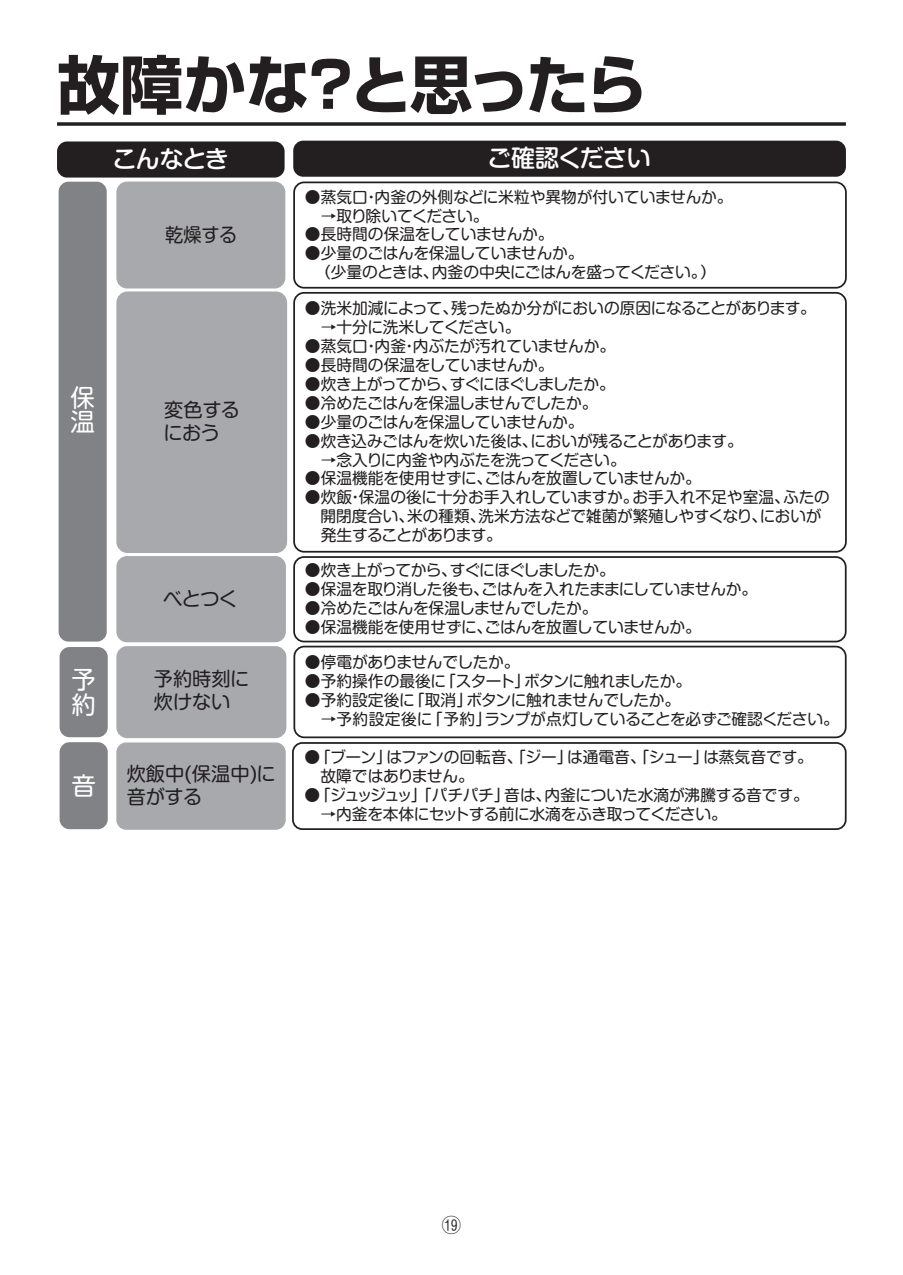
<style>
.page{position:relative;width:903px;height:1275px;background:#fff}
.page>*{position:absolute;margin:0;border:0;box-sizing:border-box;transform-origin:0 0}
.t1{font:700 63px "Shin Go Pro";letter-spacing:-.045em;color:#231f20}
.t2{font:24.68px/24.7px "Shin M Go Pro";color:#fff}
.t3{font:24.5px/24.5px "Shin M Go Pro";color:#fff}
.t4{font:500 23.97px "Shin M Go Pro";letter-spacing:-.035em;color:#fff}
.t5{font:19.25px/23.1px "Shin M Go Pro";letter-spacing:-.01em;color:#231f20}
.t6{font:19.25px "Shin M Go Pro";letter-spacing:-.01em;color:#231f20;scale:.95 1}
.t7{font:19.25px "HG Maru Gothic MPRO";color:#231f20}
.t8{font:15.75px/18.9px "Shin M Go Pro";letter-spacing:-.02em;color:#231f20}
.t9{font:15.75px/18.9px "Shin M Go Pro";color:#231f20}
.t10{font:15.75px "Shin M Go Pro";letter-spacing:-.05em;color:#231f20}
</style>
<div class="page">
<svg style="left:57px;top:122px;width:789px;height:4px;background:#3e3a3b"></svg>
<div style="left:57px;top:141px;width:228px;height:37px;background:#231f20;border-radius:10px"></div>
<div style="left:293px;top:141px;width:553px;height:36px;background:#231f20;border-radius:10px"></div>
<div style="left:59px;top:182px;width:48px;height:460px;background:#808285;border-radius:10px"></div>
<div style="left:118px;top:293px;width:168px;height:259px;background:#a8a9ad;border-radius:10px"></div>
<div style="left:116px;top:291px;width:171px;height:262px;border:3px solid #a8a9ad;border-radius:10px"></div>
<div style="left:293px;top:292px;width:554px;height:261px;border:2px solid #231f20;border-radius:10px"></div>
<div style="left:117px;top:182px;width:168px;height:106px;background:#a8a9ad;border-radius:10px"></div>
<div style="left:116px;top:182px;width:169px;height:106px;border:1px solid #a8a9ad;border-radius:10px"></div>
<div style="left:293px;top:182px;width:554px;height:107px;border:2px solid #231f20;border-radius:10px"></div>
<div style="left:117px;top:557px;width:168px;height:85px;background:#a8a9ad;border-radius:10px"></div>
<div style="left:116px;top:556px;width:170px;height:86px;border:1px solid #a8a9ad;border-radius:10px"></div>
<div style="left:293px;top:556px;width:553px;height:86px;border:2px solid #231f20;border-radius:10px"></div>
<div style="left:60px;top:647px;width:48px;height:90px;background:#808285;border-radius:10px"></div>
<div style="left:117px;top:647px;width:168px;height:90px;background:#a8a9ad;border-radius:10px"></div>
<div style="left:116px;top:646px;width:170px;height:92px;border:2px solid #a8a9ad;border-radius:10px"></div>
<div style="left:293px;top:646px;width:553px;height:92px;border:2px solid #231f20;border-radius:10px"></div>
<div style="left:60px;top:742px;width:48px;height:87px;background:#808285;border-radius:10px"></div>
<div style="left:117px;top:743px;width:168px;height:86px;background:#a8a9ad;border-radius:9px"></div>
<div style="left:116px;top:742px;width:170px;height:88px;border:1px solid #a8a9ad;border-radius:9px"></div>
<div style="left:292px;top:742px;width:554px;height:88px;border:2px solid #231f20;border-radius:9px"></div>
<h1 class="t1" style="left:57px;top:35px;width:592px">故障かな?と思ったら</h1>
<h3 class="t4" style="left:112px;top:139px;width:118px">こんなとき</h3>
<h3 class="t4" style="left:487px;top:138px;width:165px">ご確認ください</h3>
<h2 class="t2" style="left:70px;top:382px;width:25px">保温</h2>
<p class="t6" style="left:165px;top:219px;width:78px">乾燥する</p>
<p class="t5" style="left:164px;top:396px;width:78px">変色するにおう</p>
<p class="t5" style="left:163px;top:585px;width:76px">べとつく</p>
<h3 class="t3" style="left:71px;top:665px;width:25px">予約</h3>
<p class="t5" style="left:154px;top:665px;width:97px">予約時刻に炊けない</p>
<h3 class="t3" style="left:71px;top:770px;width:25px">音</h3>
<p class="t5" style="left:127px;top:760px;width:151px">炊飯中(保温中)に音がする</p>
<p class="t9" style="left:305px;top:185px;width:429px">●蒸気口・内釜の外側などに米粒や異物が付いていませんか。　→取り除いてください。</p>
<p class="t8" style="left:305px;top:223px;width:250px">●長時間の保温をしていませんか。</p>
<p class="t8" style="left:305px;top:242px;width:413px">●少量のごはんを保温していませんか。<br>　（少量のときは、内釜の中央にごはんを盛ってください。）</p>
<p class="t8" style="left:305px;top:297px;width:513px">●洗米加減によって、残ったぬか分がにおいの原因になることがあります。　→十分に洗米してください。</p>
<p class="t8" style="left:305px;top:335px;width:312px">●蒸気口・内釜・内ぶたが汚れていませんか。</p>
<p class="t8" style="left:305px;top:354px;width:250px">●長時間の保温をしていませんか。</p>
<p class="t10" style="left:305px;top:371px;width:311px">●炊き上がってから、すぐにほぐしましたか。</p>
<p class="t8" style="left:305px;top:391px;width:294px">●冷めたごはんを保温しませんでしたか。</p>
<p class="t8" style="left:305px;top:410px;width:280px">●少量のごはんを保温していませんか。</p>
<p class="t8" style="left:305px;top:429px;width:439px">●炊き込みごはんを炊いた後は、においが残ることがあります。　→念入りに内釜や内ぶたを洗ってください。</p>
<p class="t8" style="left:305px;top:467px;width:397px">●保温機能を使用せずに、ごはんを放置していませんか。</p>
<p class="t9" style="left:305px;top:486px;width:526px">●炊飯・保温の後に十分お手入れしていますか。お手入れ不足や室温、ふたの　開閉度合い、米の種類、洗米方法などで雑菌が繁殖しやすくなり、においが　発生することがあります。</p>
<p class="t10" style="left:305px;top:558px;width:311px">●炊き上がってから、すぐにほぐしましたか。</p>
<p class="t8" style="left:305px;top:578px;width:454px">●保温を取り消した後も、ごはんを入れたままにしていませんか。</p>
<p class="t8" style="left:305px;top:597px;width:294px">●冷めたごはんを保温しませんでしたか。</p>
<p class="t8" style="left:305px;top:616px;width:397px">●保温機能を使用せずに、ごはんを放置していませんか。</p>
<p class="t8" style="left:305px;top:651px;width:216px">●停電がありませんでしたか。</p>
<p class="t8" style="left:305px;top:670px;width:388px">●予約操作の最後に「スタート」ボタンに触れましたか。</p>
<p class="t8" style="left:305px;top:689px;width:535px">●予約設定後に「取消」ボタンに触れませんでしたか。<br>　→予約設定後に「予約」ランプが点灯していることを必ずご確認ください。</p>
<p class="t8" style="left:305px;top:746px;width:510px">●「ブーン」はファンの回転音、「ジー」は通電音、「シュー」は蒸気音です。　故障ではありません。</p>
<p class="t8" style="left:305px;top:784px;width:506px">●「ジュッジュッ」「パチパチ」音は、内釜についた水滴が沸騰する音です。　→内釜を本体にセットする前に水滴をふき取ってください。</p>
<p class="t7" style="left:442px;top:1215px;width:21px">⑲</p>
</div>
